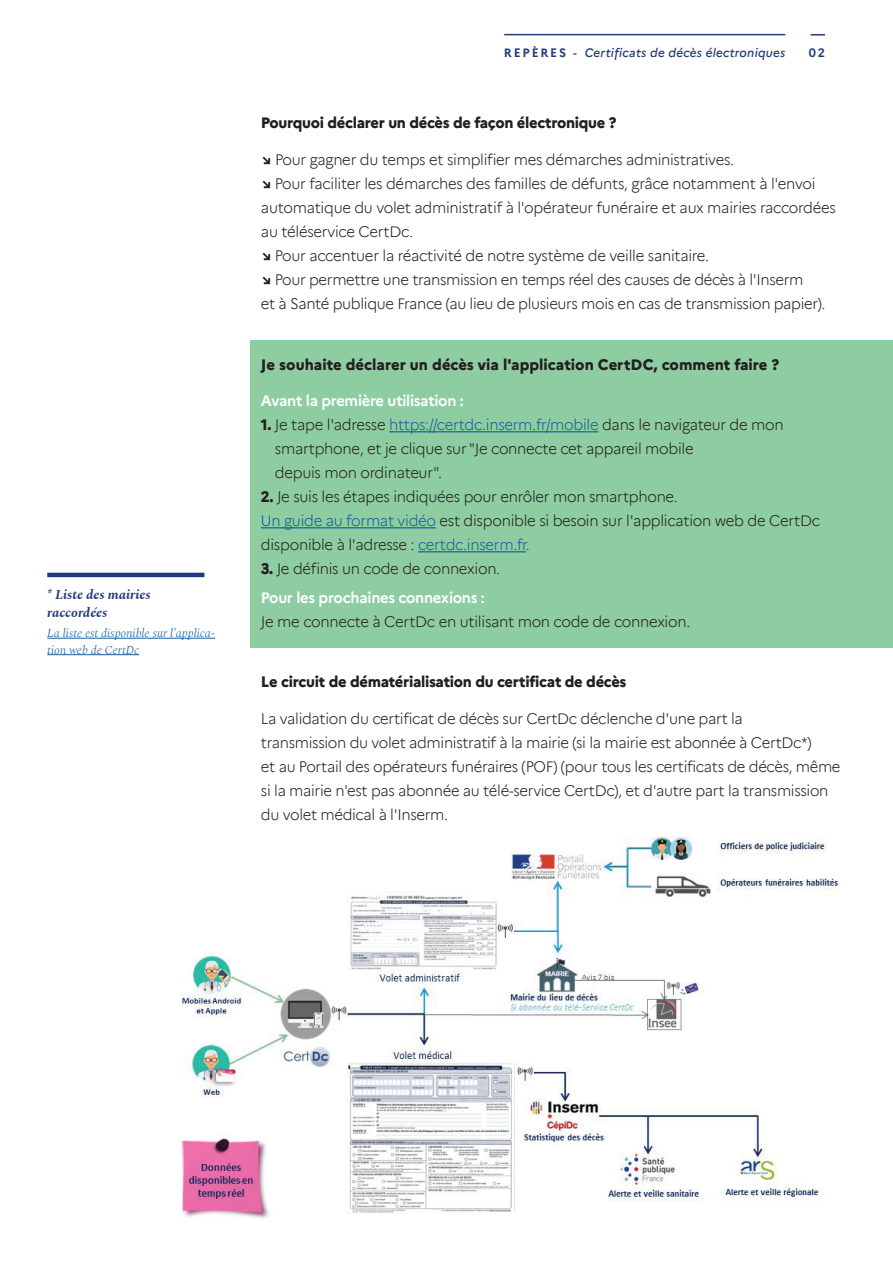
<style>
.page{position:relative;width:893px;height:1263px;background:#fff}
.page>*{position:absolute;margin:0;border:0;box-sizing:border-box;transform-origin:0 0}
.t1{font:300 15px/24px "Marianne";letter-spacing:-.02em;color:#231f20}
.t2{font:800 15px "Marianne";letter-spacing:-.02em;color:#231f20}
.t3{font:700 15px/28.2px "Marianne";letter-spacing:-.02em;color:#fff}
.t4{font:800 15px "Marianne";color:#231f20}
.t5{font:italic 700 13.5px/18px "Spectral";color:#233b7d}
.t6{font:italic 300 12px/16.5px "Spectral";color:#175d9e}
.t7{font:italic 500 12px "Marianne";letter-spacing:.02em;color:#233b7d}
.t8{font:700 12px "Marianne";color:#233b7d}
.s1{font-weight:700;font-style:normal}
.s2{font-style:normal}
.s3{font-weight:800;font-size:13.5px}
.s4{font-weight:800}
.s5{color:#175d9e}
.s6{font-weight:800;color:#231f20}
.s7{font-weight:300;color:#231f20}
</style>
<div class="page">
<hr style="left:504px;top:34px;width:281px;height:1px;background:#233b7d">
<svg style="left:811px;top:34px;width:14px;height:2px"></svg>
<div style="left:251px;top:340px;width:642px;height:307px;background:#8dcda1"></div>
<hr style="left:389px;top:431px;width:209px;height:1px;background:#175d9e">
<hr style="left:261px;top:527px;width:175px;height:1px;background:#175d9e">
<hr style="left:418px;top:551px;width:108px;height:1px;background:#175d9e">
<hr style="left:47px;top:638px;width:168px;height:1px;background:#175d9e">
<hr style="left:47px;top:654px;width:92px;height:1px;background:#175d9e">
<hr style="left:47px;top:573px;width:157px;height:4px;background:#233b7d">
<img style="left:181px;top:836px;width:658px;height:383px">
<p class="t5" style="left:47px;top:584px;width:105px">* Liste des mairies raccordées</p>
<p class="t6" style="left:47px;top:624px;width:169px">La liste est disponible sur l'applica&shy;tion web de CertDc</p>
<p class="t7" style="left:504px;top:43px;width:283px"><span class="s1">REPÈRES</span> <span class="s2">-</span> Certificats de décès électroniques</p>
<p class="t8" style="left:809px;top:43px;width:18px">02</p>
<p class="t2" style="left:261px;top:111px;width:357px">Pourquoi déclarer un décès de façon électronique ?</p>
<p class="t1" style="left:261px;top:146px;width:576px"><span class="s3">↘</span> Pour gagner du temps et simplifier mes démarches administratives.<br><span class="s3">↘</span> Pour faciliter les démarches des familles de défunts, grâce notamment à l'envoi automatique du volet administratif à l'opérateur funéraire et aux mairies raccordées au téléservice CertDc.<br><span class="s3">↘</span> Pour accentuer la réactivité de notre système de veille sanitaire.<br><span class="s3">↘</span> Pour permettre une transmission en temps réel des causes de décès à l'Inserm<br>et à Santé publique France (au lieu de plusieurs mois en cas de transmission papier).</p>
<p class="t4" style="left:261px;top:353px;width:520px">Je souhaite déclarer un décès via l'application CertDC, comment faire ?</p>
<p class="t3" style="left:261px;top:386px;width:204px">Avant la première utilisation :</p>
<p class="t1" style="left:275px;top:412px;width:510px;text-indent:-14px"><span class="s4">1.</span> Je tape l'adresse <span class="s5">https://certdc.inserm.fr/mobile</span> dans le navigateur de mon smartphone, et je clique sur "Je connecte cet appareil mobile<br>depuis mon ordinateur".</p>
<p class="t1" style="left:261px;top:484px;width:561px"><span class="s4">2.</span> Je suis les étapes indiquées pour enrôler mon smartphone.<br><span class="s5">Un guide au format vidéo</span> est disponible si besoin sur l'application web de CertDc disponible à l'adresse : <span class="s5">certdc.inserm.fr.</span></p>
<p class="t3" style="left:261px;top:554px;width:241px"><span class="s6">3.</span> <span class="s7">Je définis un code de connexion.<br></span>Pour les prochaines connexions :</p>
<p class="t1" style="left:261px;top:608px;width:431px">Je me connecte à CertDc en utilisant mon code de connexion.</p>
<p class="t2" style="left:261px;top:670px;width:367px">Le circuit de dématérialisation du certificat de décès</p>
<p class="t1" style="left:261px;top:705px;width:581px">La validation du certificat de décès sur CertDc déclenche d'une part la<br>transmission du volet administratif à la mairie (si la mairie est abonnée à CertDc*)<br>et au Portail des opérateurs funéraires (POF) (pour tous les certificats de décès, même si la mairie n'est pas abonnée au télé-service CertDc), et d'autre part la transmission du volet médical à l'Inserm.</p>
</div>
